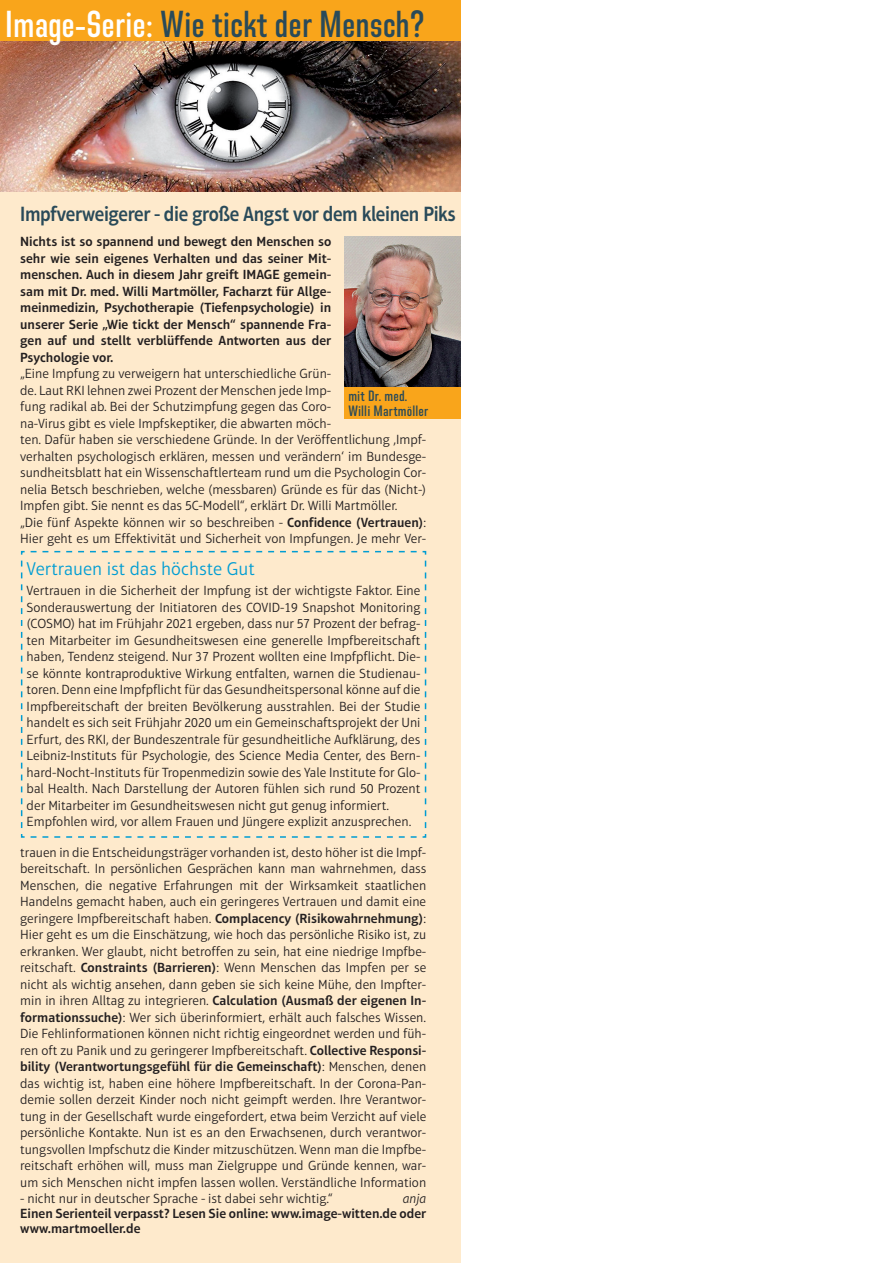
<style>
.page{position:relative;width:893px;height:1263px;background:#fff}
.page>*{position:absolute;margin:0;border:0;box-sizing:border-box;transform-origin:0 0}
.Headline_22pt{font:37.5px "Directors Gothic 220 S Bd";color:#294a59}
.Headline_22pt-2{font:600 21px "Aptifer Sans LT Pro";letter-spacing:-.02em;color:#294a59;scale:.9 1}
.Einleser{font:300 18.75px "Aptifer Sans LT Pro";color:#009dd3}
.Einleser-2{font:15px/15px "Directors Gothic 220 S Bd";letter-spacing:.01em;color:#294a59}
.Fließtext{font:300 13.5px/16.5px "Aptifer Sans LT Pro";color:#231f20}
.Fließtext-2{font:600 13.5px/16.5px "Aptifer Sans LT Pro";color:#231f20;text-align:justify}
.Fließtext-3{font:italic 300 13.5px "Aptifer Sans LT Pro";color:#231f20}
.s1{color:#fff}
.s2{font-weight:600}
</style>
<div class="page">
<div style="left:0;top:160px;width:460px;height:1103px;background:#feeacc"></div>
<img style="left:0;top:41px;width:460px;height:151px">
<div style="left:0;top:0;width:460px;height:41px;background:#f9a51b"></div>
<div style="left:344px;top:386px;width:116px;height:33px;background:#f9a51b"></div>
<img style="left:344px;top:236px;width:116px;height:150px">
<svg style="left:20px;top:550px;width:407px;height:288px"></svg>
<p class="Headline_22pt" style="left:5px;top:3px;width:421px"><span class="s1">Image-Serie:</span> Wie tickt der Mensch?</p>
<p class="Headline_22pt-2" style="left:20px;top:202px;width:486px">Impfverweigerer - die große Angst vor dem kleinen Piks</p>
<p class="Fließtext-2" style="left:20px;top:233px;width:313px">Nichts ist so spannend und bewegt den Menschen so sehr wie sein eigenes Verhalten und das seiner Mit&shy;menschen. Auch in diesem Jahr greift IMAGE gemein&shy;sam mit Dr. med. Willi Martmöller, Facharzt für Allge&shy;meinmedizin, Psychotherapie (Tiefenpsychologie) in unserer Serie „Wie tickt der Mensch“ spannende Fra&shy;gen auf und stellt verblüffende Antworten aus der Psychologie vor.</p>
<p class="Fließtext" style="left:20px;top:365px;width:408px">„Eine Impfung zu verweigern hat unterschiedliche Grün-<br>de. Laut RKI lehnen zwei Prozent der Menschen jede Imp-<br>fung radikal ab. Bei der Schutzimpfung gegen das Coro-<br>na-Virus gibt es viele Impfskeptiker, die abwarten möch-<br>ten. Dafür haben sie verschiedene Gründe. In der Veröffentlichung ,Impf&shy;verhalten psychologisch erklären, messen und verändern‘ im Bundesge&shy;sundheitsblatt hat ein Wissenschaftlerteam rund um die Psychologin Cor&shy;nelia Betsch beschrieben, welche (messbaren) Gründe es für das (Nicht-)<br>Impfen gibt. Sie nennt es das 5C-Modell“, erklärt Dr. Willi Martmöller.</p>
<p class="Fließtext" style="left:20px;top:514px;width:408px">„Die fünf Aspekte können wir so beschreiben - <span class="s2">Confidence (Vertrauen)</span>:<br>Hier geht es um Effektivität und Sicherheit von Impfungen. Je mehr Ver-</p>
<p class="Einleser-2" style="left:348px;top:388px;width:81px">mit Dr. med.<br>Willi Martmöller</p>
<p class="Einleser" style="left:27px;top:558px;width:230px">Vertrauen ist das höchste Gut</p>
<p class="Fließtext" style="left:27px;top:582px;width:395px;text-align:justify">Vertrauen in die Sicherheit der Impfung ist der wichtigste Faktor. Eine Sonderauswertung der Initiatoren des COVID-19 Snapshot Monitoring (COSMO) hat im Frühjahr 2021 ergeben, dass nur 57 Prozent der befrag&shy;ten Mitarbeiter im Gesundheitswesen eine generelle Impfbereitschaft haben, Tendenz steigend. Nur 37 Prozent wollten eine Impfpflicht. Die&shy;se könnte kontraproduktive Wirkung entfalten, warnen die Studienau&shy;toren. Denn eine Impfpflicht für das Gesundheitspersonal könne auf die Impfbereitschaft der breiten Bevölkerung ausstrahlen. Bei der Studie handelt es sich seit Frühjahr 2020 um ein Gemeinschaftsprojekt der Uni Erfurt, des RKI, der Bundeszentrale für gesundheitliche Aufklärung, des Leibniz-Instituts für Psychologie, des Science Media Center, des Bern&shy;hard-Nocht-Instituts für Tropenmedizin sowie des Yale Institute for Glo&shy;bal Health. Nach Darstellung der Autoren fühlen sich rund 50 Prozent der Mitarbeiter im Gesundheitswesen nicht gut genug informiert.</p>
<p class="Fließtext" style="left:27px;top:813px;width:386px">Empfohlen wird, vor allem Frauen und Jüngere explizit anzusprechen.</p>
<p class="Fließtext" style="left:20px;top:844px;width:408px;text-align:justify">trauen in die Entscheidungsträger vorhanden ist, desto höher ist die Impf&shy;bereitschaft. In persönlichen Gesprächen kann man wahrnehmen, dass Menschen, die negative Erfahrungen mit der Wirksamkeit staatlichen Handelns gemacht haben, auch ein geringeres Vertrauen und damit eine geringere Impfbereitschaft haben. <span class="s2">Complacency (Risikowahrnehmung)</span>:<br>Hier geht es um die Einschätzung, wie hoch das persönliche Risiko ist, zu erkranken. Wer glaubt, nicht betroffen zu sein, hat eine niedrige Impfbe&shy;reitschaft. <span class="s2">Constraints (Barrieren)</span>: Wenn Menschen das Impfen per se nicht als wichtig ansehen, dann geben sie sich keine Mühe, den Impfter&shy;min in ihren Alltag zu integrieren. <span class="s2">Calculation (Ausmaß der eigenen In&shy;formationssuche)</span>: Wer sich überinformiert, erhält auch falsches Wissen.<br>Die Fehlinformationen können nicht richtig eingeordnet werden und füh&shy;ren oft zu Panik und zu geringerer Impfbereitschaft. <span class="s2">Collective Responsi&shy;bility (Verantwortungsgefühl für die Gemeinschaft)</span>: Menschen, denen das wichtig ist, haben eine höhere Impfbereitschaft. In der Corona-Pan&shy;demie sollen derzeit Kinder noch nicht geimpft werden. Ihre Verantwor&shy;tung in der Gesellschaft wurde eingefordert, etwa beim Verzicht auf viele persönliche Kontakte. Nun ist es an den Erwachsenen, durch verantwor&shy;tungsvollen Impfschutz die Kinder mitzuschützen. Wenn man die Impfbe&shy;reitschaft erhöhen will, muss man Zielgruppe und Gründe kennen, war&shy;um sich Menschen nicht impfen lassen wollen. Verständliche Information</p>
<p class="Fließtext" style="left:20px;top:1190px;width:314px">- nicht nur in deutscher Sprache - ist dabei sehr wichtig.“</p>
<p class="Fließtext-3" style="left:403px;top:1191px;width:25px">anja</p>
<p class="Fließtext-2" style="left:20px;top:1206px;width:408px;line-height:15px">Einen Serienteil verpasst? Lesen Sie online: www.image-witten.de oder www.martmoeller.de</p>
</div>
